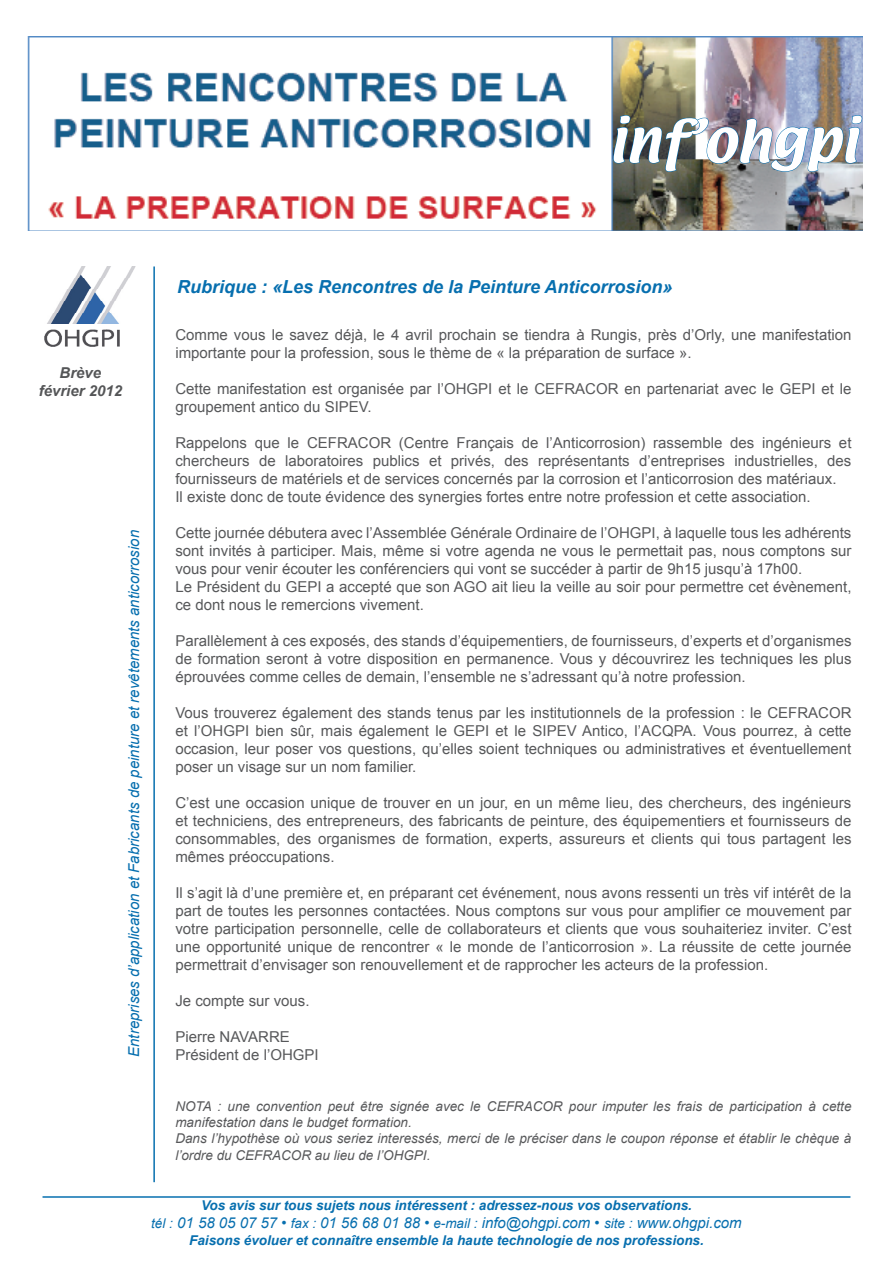
<style>
.page{position:relative;width:893px;height:1263px;background:#fff}
.page>*{position:absolute;margin:0;border:0;box-sizing:border-box;transform-origin:0 0}
.t1{font:52.05px "Textile";color:#fff}
.t2{font:italic 700 18px "Arial";color:#076faf}
.t3{font:15px/18px "Arial";color:#57585a;text-align:justify}
.t4{font:italic 15px "Arial";color:#076faf}
.t5{font:italic 700 15px "Arial";color:#545557}
.t6{font:italic 13.5px/16.2px "Arial";color:#57585a}
.t7{font:italic 700 13.5px "Arial";color:#076faf}
.s1{font-size:13.5px}
</style>
<div class="page">
<img style="left:27px;top:36px;width:835px;height:195px">
<hr style="left:153px;top:266px;width:2px;height:916px;background:#076faf">
<hr style="left:43px;top:1196px;width:807px;height:2px;background:#076faf">
<img style="left:44px;top:266px;width:92px;height:81px">
<img style="left:613px;top:115px;width:249px;height:57px">
<p class="t1" style="left:608px;top:105px;width:251px">inf’ohgpi</p>
<p class="t5" style="left:60px;top:363px;width:43px">Brève</p>
<p class="t5" style="left:39px;top:381px;width:85px">février 2012</p>
<p class="t4" style="left:124px;top:1057px;width:528px;rotate:-90deg">Entreprises d’application et Fabricants de peinture et revêtements anticorrosion</p>
<p class="t2" style="left:177px;top:275px;width:497px">Rubrique : «Les Rencontres de la Peinture Anticorrosion»</p>
<p class="t3" style="left:175px;top:326px;width:678px">Comme vous le savez déjà, le 4 avril prochain se tiendra à Rungis, près d’Orly, une manifestation importante pour la profession, sous le thème de « la préparation de surface ».</p>
<p class="t3" style="left:175px;top:380px;width:678px">Cette manifestation est organisée par l’OHGPI et le CEFRACOR en partenariat avec le GEPI et le groupement antico du SIPEV.</p>
<p class="t3" style="left:175px;top:434px;width:678px">Rappelons que le CEFRACOR (Centre Français de l’Anticorrosion) rassemble des ingénieurs et chercheurs de laboratoires publics et privés, des représentants d’entreprises industrielles, des fournisseurs de matériels et de services concernés par la corrosion et l’anticorrosion des matériaux.</p>
<p class="t3" style="left:175px;top:488px;width:637px">Il existe donc de toute évidence des synergies fortes entre notre profession et cette association.</p>
<p class="t3" style="left:175px;top:524px;width:678px">Cette journée débutera avec l’Assemblée Générale Ordinaire de l’OHGPI, à laquelle tous les adhérents sont invités à participer. Mais, même si votre agenda ne vous le permettait pas, nous comptons sur vous pour venir écouter les conférenciers qui vont se succéder à partir de 9h15 jusqu’à 17h00.</p>
<p class="t3" style="left:175px;top:578px;width:678px">Le Président du GEPI a accepté que son AGO ait lieu la veille au soir pour permettre cet évènement, ce dont nous le remercions vivement.</p>
<p class="t3" style="left:175px;top:632px;width:678px">Parallèlement à ces exposés, des stands d’équipementiers, de fournisseurs, d’experts et d’organismes de formation seront à votre disposition en permanence. Vous y découvrirez les techniques les plus éprouvées comme celles de demain, l’ensemble ne s’adressant qu’à notre profession.</p>
<p class="t3" style="left:175px;top:704px;width:678px">Vous trouverez également des stands tenus par les institutionnels de la profession : le CEFRACOR et l’OHGPI bien sûr, mais également le GEPI et le SIPEV Antico, l’ACQPA. Vous pourrez, à cette occasion, leur poser vos questions, qu’elles soient techniques ou administratives et éventuellement poser un visage sur un nom familier.</p>
<p class="t3" style="left:175px;top:794px;width:678px">C’est une occasion unique de trouver en un jour, en un même lieu, des chercheurs, des ingénieurs et techniciens, des entrepreneurs, des fabricants de peinture, des équipementiers et fournisseurs de consommables, des organismes de formation, experts, assureurs et clients qui tous partagent les mêmes préoccupations.</p>
<p class="t3" style="left:175px;top:884px;width:678px">Il s’agit là d’une première et, en préparant cet événement, nous avons ressenti un très vif intérêt de la part de toutes les personnes contactées. Nous comptons sur vous pour amplifier ce mouvement par votre participation personnelle, celle de collaborateurs et clients que vous souhaiteriez inviter. C’est une opportunité unique de rencontrer « le monde de l’anticorrosion ». La réussite de cette journée permettrait d’envisager son renouvellement et de rapprocher les acteurs de la profession.</p>
<p class="t3" style="left:175px;top:992px;width:136px">Je compte sur vous.</p>
<p class="t3" style="left:175px;top:1028px;width:116px">Pierre NAVARRE</p>
<p class="t3" style="left:175px;top:1046px;width:145px">Président de l’OHGPI</p>
<p class="t6" style="left:175px;top:1098px;width:678px">NOTA : une convention peut être signée avec le CEFRACOR pour imputer les frais de participation à cette manifestation dans le budget formation.</p>
<p class="t6" style="left:175px;top:1131px;width:678px">Dans l’hypothèse où vous seriez interessés, merci de le préciser dans le coupon réponse et établir le chèque à l’ordre du CEFRACOR au lieu de l’OHGPI.</p>
<p class="t7" style="left:201px;top:1197px;width:492px">Vos avis sur tous sujets nous intéressent : adressez-nous vos observations.</p>
<p class="t4" style="left:151px;top:1213px;width:592px"><span class="s1">tél :</span> 01 58 05 07 57 • <span class="s1">fax :</span> 01 56 68 01 88 • <span class="s1">e-mail :</span> info@ohgpi.com • <span class="s1">site :</span> www.ohgpi.com</p>
<p class="t7" style="left:189px;top:1231px;width:516px">Faisons évoluer et connaître ensemble la haute technologie de nos professions.</p>
</div>
